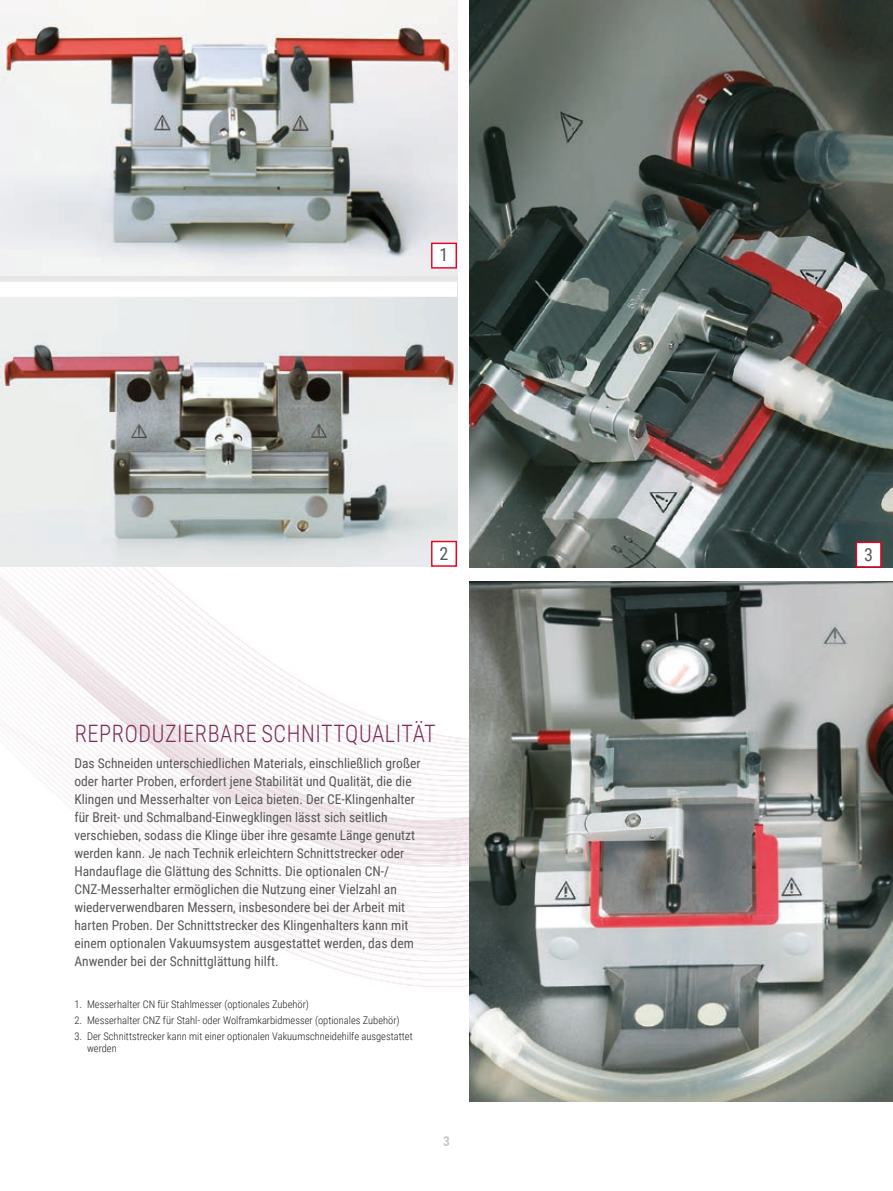
<style>
.page{position:relative;width:893px;height:1191px;background:#fff}
.page>*{position:absolute;margin:0;border:0;box-sizing:border-box;transform-origin:0 0}
.t1{font:300 24px "Roboto Condensed";letter-spacing:.025em;color:#7c2c56;scale:.93 1}
.t2{font:18px "Roboto Condensed";color:#575756}
.t3{font:13.5px/18px "Roboto Condensed";color:#575756}
.t4{font:700 13.5px "Roboto Condensed";color:#c7c7c6}
.t5{font:300 10.5px/12px "Roboto Condensed";color:#1d1d1b}
</style>
<div class="page">
<img style="left:0;top:98px;width:469px;height:889px">
<img style="left:469px;top:581px;width:424px;height:520px">
<img style="left:0;top:0;width:457px;height:276px">
<div style="left:0;top:276px;width:457px;height:291px;background:#e6e7e5"></div>
<img style="left:0;top:297px;width:457px;height:254px">
<div style="left:432px;top:243px;width:24px;height:25px;background:#fff"></div>
<div style="left:431px;top:243px;width:26px;height:25px;border:1px solid #e40522"></div>
<div style="left:432px;top:541px;width:24px;height:25px;background:#fff"></div>
<div style="left:431px;top:541px;width:26px;height:26px;border:1px solid #e40522"></div>
<img style="left:469px;top:0;width:424px;height:567px">
<div style="left:856px;top:542px;width:25px;height:25px;background:#fff"></div>
<div style="left:856px;top:541px;width:26px;height:26px;border:1px solid #e40522"></div>
<div style="left:0;top:282px;width:457px;height:15px;background:#fff"></div>
<h2 class="t2" style="left:440px;top:242px;width:10px">1</h2>
<h2 class="t2" style="left:440px;top:540px;width:10px">2</h2>
<h2 class="t2" style="left:864px;top:541px;width:10px">3</h2>
<h1 class="t1" style="left:75px;top:716px;width:390px">REPRODUZIERBARE SCHNITTQUALITÄT</h1>
<p class="t3" style="left:74px;top:754px;width:348px">Das Schneiden unterschiedlichen Materials, einschließlich großer oder harter Proben, erfordert jene Stabilität und Qualität, die die Klingen und Messerhalter von Leica bieten. Der CE-Klingenhalter für Breit‑ und Schmalband-Einwegklingen lässt sich seitlich verschieben, sodass die Klinge über ihre gesamte Länge genutzt werden kann. Je nach Technik erleichtern Schnittstrecker oder Handauflage die Glättung des Schnitts. Die optionalen CN-/ CNZ-Messerhalter ermöglichen die Nutzung einer Vielzahl an wiederverwendbaren Messern, insbesondere bei der Arbeit mit harten Proben. Der Schnittstrecker des Klingenhalters kann mit einem optionalen Vakuumsystem ausgestattet werden, das dem Anwender bei der Schnittglättung hilft.</p>
<p class="t5" style="left:74px;top:997px;width:236px">1. Messerhalter CN für Stahlmesser (optionales Zubehör)</p>
<p class="t5" style="left:74px;top:1014px;width:327px">2. Messerhalter CNZ für Stahl- oder Wolframkarbidmesser (optionales Zubehör)</p>
<p class="t5" style="left:87px;top:1030px;width:327px;text-indent:-13px">3. Der Schnittstrecker kann mit einer optionalen Vakuumschneidehilfe ausgestattet werden</p>
<p class="t4" style="left:443px;top:1132px;width:8px">3</p>
</div>
